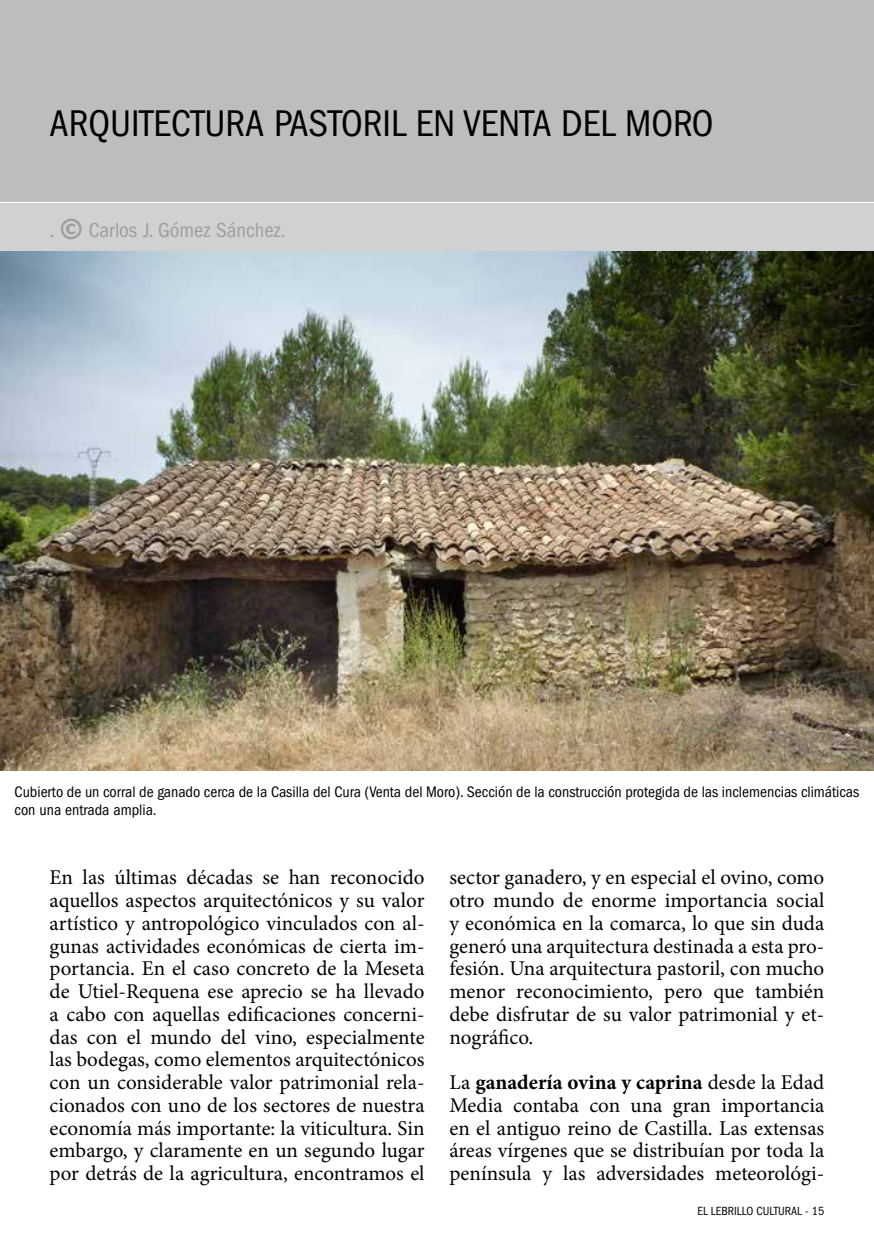
<style>
.page{position:relative;width:874px;height:1241px;background:#fff}
.page>*{position:absolute;margin:0;border:0;box-sizing:border-box;transform-origin:0 0}
.t1{font:condensed 38.5px "ITC Franklin Gothic Std";color:#000}
.t2{font:21px/22.8px "Minion Pro";color:#000;text-align:justify}
.t3{font:condensed 21px "ITC Franklin Gothic Std";color:#9c9e9f}
.t4{font:condensed 15.75px/17.5px "ITC Franklin Gothic Std";color:#000}
.t5{font:condensed 12.25px "ITC Franklin Gothic Std";color:#000}
.s1{font-family:"Verdana";font-weight:700;font-stretch:normal;font-size:24.5px}
.s2{font-weight:700}
</style>
<div class="page">
<div style="left:1px;top:0;width:872px;height:201px;background:#bbbdbe"></div>
<div style="left:1px;top:203px;width:872px;height:49px;background:#d0d1d2"></div>
<img style="left:1px;top:252px;width:872px;height:518px">
<h1 class="t1" style="left:50px;top:102px;width:665px">ARQUITECTURA PASTORIL EN VENTA DEL MORO</h1>
<p class="t3" style="left:50px;top:218px;width:237px">. <span class="s1">©</span> Carlos J. Gómez Sánchez.</p>
<p class="t4" style="left:15px;top:783px;width:845px">Cubierto de un corral de ganado cerca de la Casilla del Cura (Venta del Moro). Sección de la construcción protegida de las inclemencias climáticas con una entrada amplia.</p>
<p class="t2" style="left:50px;top:866px;width:376px">En las últimas décadas se han reconocido aquellos aspectos arquitectónicos y su valor artístico y antropológico vinculados con al&shy;gunas actividades económicas de cierta im&shy;portancia. En el caso concreto de la Meseta de Utiel-Requena ese aprecio se ha llevado a cabo con aquellas edificaciones concerni&shy;das con el mundo del vino, especialmente las bodegas, como elementos arquitectónicos con un considerable valor patrimonial rela&shy;cionados con uno de los sectores de nuestra economía más importante: la viticultura. Sin embargo, y claramente en un segundo lugar por detrás de la agricultura, encontramos el</p>
<p class="t2" style="left:449px;top:866px;width:376px">sector ganadero, y en especial el ovino, como otro mundo de enorme importancia social y económica en la comarca, lo que sin duda generó una arquitectura destinada a esta pro&shy;fesión. Una arquitectura pastoril, con mucho menor reconocimiento, pero que también debe disfrutar de su valor patrimonial y et&shy;nográfico.</p>
<p class="t2" style="left:449px;top:1070px;width:376px">La <span class="s2">ganadería ovina y caprina</span> desde la Edad Media contaba con una gran importancia en el antiguo reino de Castilla. Las extensas áreas vírgenes que se distribuían por toda la península y las adversidades meteorológi-</p>
<p class="t5" style="left:697px;top:1203px;width:128px">EL LEBRILLO CULTURAL - 15</p>
</div>
